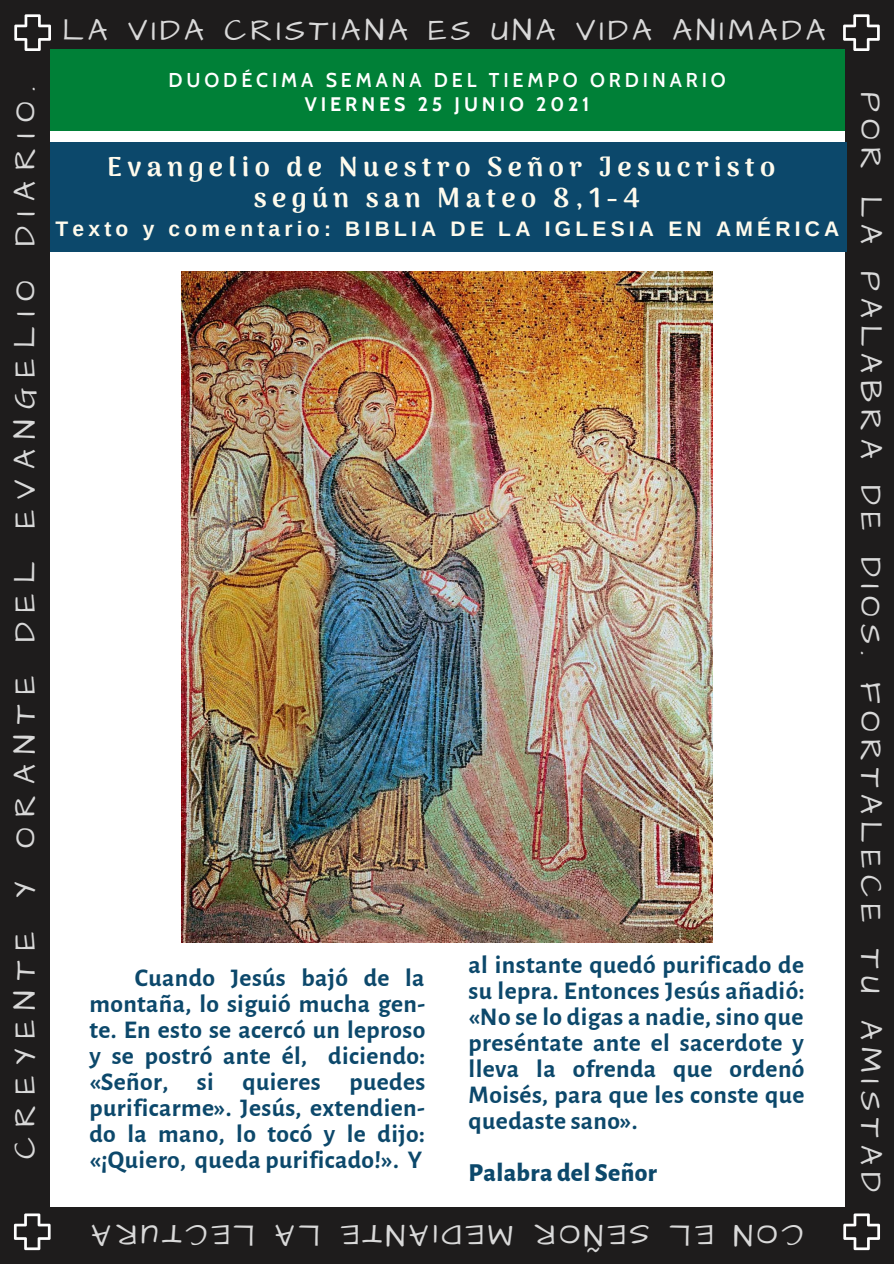
<style>
.page{position:relative;width:894px;height:1264px;background:#fff}
.page>*{position:absolute;margin:0;border:0;box-sizing:border-box;transform-origin:0 0}
.t1{font:30.9px "Architects Daughter";letter-spacing:.23em;color:#d9d9d9}
.t2{font:30.9px "Architects Daughter";letter-spacing:.345em;color:#d9d9d9}
.t3{font:30.9px "Architects Daughter";letter-spacing:.13em;color:#d9d9d9}
.t4{font:30.9px "Architects Daughter";letter-spacing:.125em;color:#d9d9d9}
.t5{font:900 27.15px "Arima Madurai";letter-spacing:.2em;color:#fffbed}
.t6{font:700 25.5px/26px "Alegreya Sans";letter-spacing:.015em;color:#0c486b;text-align:justify}
.t7{font:800 25.5px "Alegreya Sans";letter-spacing:.015em;color:#0c486b}
.t8{font:700 21px "Arimo";letter-spacing:.2em;color:#fffbed}
.t9{font:600 19.5px "Cabin";letter-spacing:.2em;color:#fff}
.t10{font:700 19.5px "Cabin";letter-spacing:.2em;color:#fff}
</style>
<div class="page">
<div style="left:0;top:0;width:893px;height:1263px;background:#1e1c1c"></div>
<div style="left:51px;top:65px;width:794px;height:1141px;background:#fff"></div>
<div style="left:51px;top:50px;width:793px;height:81px;background:#008037"></div>
<svg style="left:842px;top:14px;width:37px;height:37px"></svg>
<svg style="left:843px;top:1213px;width:36px;height:37px"></svg>
<svg style="left:14px;top:1213px;width:37px;height:37px"></svg>
<svg style="left:14px;top:14px;width:37px;height:37px"></svg>
<div style="left:51px;top:142px;width:795px;height:110px;background:#0c486b"></div>
<img style="left:182px;top:271px;width:530px;height:671px">
<p class="t2" style="left:4px;top:1159px;width:1074px;rotate:-90deg">CREYENTE Y ORANTE DEL EVANGELIO DIARIO.</p>
<p class="t3" style="left:62px;top:10px;width:764px">LA VIDA CRISTIANA ES UNA VIDA ANIMADA</p>
<p class="t9" style="left:168px;top:68px;width:558px">DUODÉCIMA SEMANA DEL TIEMPO ORDINARIO</p>
<p class="t10" style="left:305px;top:92px;width:286px">VIERNES 25 JUNIO 2021</p>
<p class="t5" style="left:107px;top:150px;width:669px">Evangelio de Nuestro Señor Jesucristo</p>
<p class="t5" style="left:254px;top:182px;width:387px">según san Mateo 8,1-4</p>
<p class="t8" style="left:55px;top:216px;width:785px">Texto y comentario: BIBLIA DE LA IGLESIA EN AMÉRICA</p>
<p class="t6" style="left:89px;top:965px;width:337px;text-indent:45px">Cuando Jesús bajó de la montaña, lo siguió mucha gen&shy;te. En esto se acercó un leproso y se postró ante él, diciendo: «Señor, si quieres puedes purificarme». Jesús, extendien&shy;do la mano, lo tocó y le dijo: «¡Quiero, queda purificado!». Y</p>
<p class="t6" style="left:468px;top:952px;width:337px">al instante quedó purificado de su lepra. Entonces Jesús añadió: «No se lo digas a nadie, sino que preséntate ante el sacerdote y lleva la ofrenda que ordenó Moisés, para que les conste que quedaste sano».</p>
<p class="t7" style="left:468px;top:1160px;width:190px">Palabra del Señor</p>
<p class="t4" style="left:255px;top:1255px;width:165px;rotate:-180deg">LECTURA</p>
<p class="t1" style="left:320px;top:1255px;width:47px;rotate:-180deg">LA</p>
<p class="t1" style="left:513px;top:1255px;width:174px;rotate:-180deg">MED AI NTE</p>
<p class="t1" style="left:649px;top:1255px;width:117px;rotate:-180deg">SEÑOR</p>
<p class="t1" style="left:713px;top:1255px;width:45px;rotate:-180deg">EL</p>
<p class="t1" style="left:802px;top:1255px;width:71px;rotate:-180deg">CON</p>
<p class="t1" style="left:891px;top:92px;width:1100px;rotate:90deg">POR LA PALABRA DE DIOS. FORTALECE TU AMISTAD</p>
</div>
